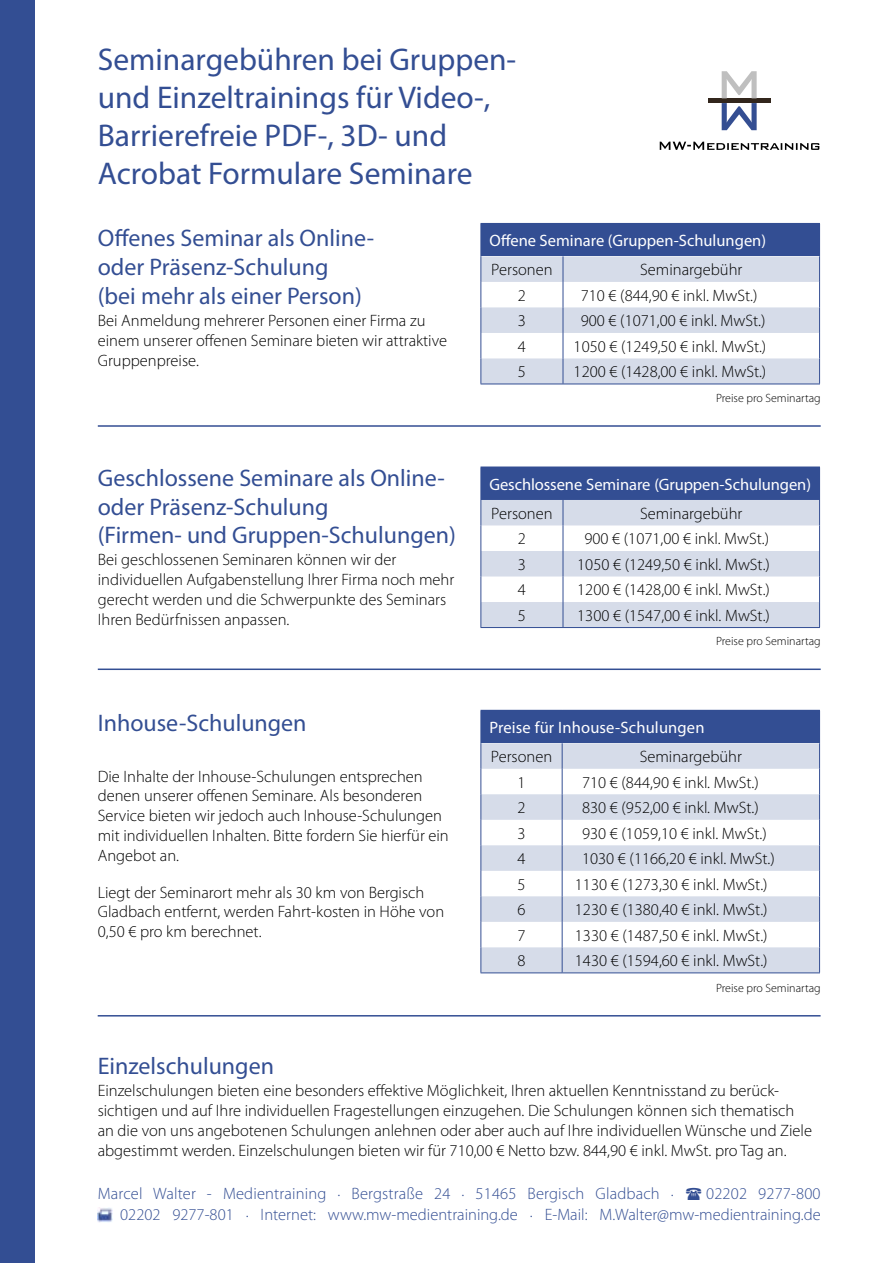
<style>
.page{position:relative;width:893px;height:1263px;background:#fff}
.page>*{position:absolute;margin:0;border:0;box-sizing:border-box;transform-origin:0 0}
.t1{font:31.5px/37.8px "Myriad Pro";color:#334e93}
.t2{font:24px/28.8px "Myriad Pro";color:#334e93}
.t3{font:300 16.5px/19.8px "Myriad Pro";color:#000}
.t4{font:300 16.5px/21px "Myriad Pro";letter-spacing:.005em;color:#334e93;text-align:right}
.t5{font:16.5px "Myriad Pro";color:#fff}
.t6{font:300 12px "Myriad Pro";color:#000}
</style>
<div class="page">
<div style="left:481px;top:710px;width:339px;height:33px;background:#334e93"></div>
<svg style="left:481px;top:743px;width:338px;height:229px;fill:#d6dce9"></svg>
<hr style="left:480px;top:710px;width:82px;height:1px;background:#334e93">
<hr style="left:480px;top:711px;width:1px;height:32px;background:#334e93">
<svg style="left:480px;top:743px;width:1px;height:229px"></svg>
<svg style="left:562px;top:743px;width:1px;height:229px"></svg>
<svg style="left:819px;top:743px;width:1px;height:229px"></svg>
<hr style="left:480px;top:972px;width:82px;height:1px;background:#334e93">
<hr style="left:562px;top:972px;width:258px;height:1px;background:#334e93">
<hr style="left:98px;top:1015px;width:723px;height:1px;background:#334e93">
<div style="left:481px;top:223px;width:339px;height:33px;background:#334e93"></div>
<svg style="left:480px;top:256px;width:340px;height:128px"></svg>
<hr style="left:480px;top:384px;width:83px;height:1px;background:#334e93">
<hr style="left:563px;top:384px;width:257px;height:1px;background:#334e93">
<hr style="left:480px;top:224px;width:1px;height:32px;background:#334e93">
<hr style="left:480px;top:223px;width:83px;height:1px;background:#334e93">
<hr style="left:98px;top:425px;width:723px;height:2px;background:#334e93">
<div style="left:481px;top:467px;width:339px;height:33px;background:#334e93"></div>
<svg style="left:480px;top:500px;width:340px;height:127px"></svg>
<hr style="left:480px;top:627px;width:83px;height:1px;background:#334e93">
<hr style="left:563px;top:627px;width:257px;height:1px;background:#334e93">
<hr style="left:480px;top:467px;width:1px;height:33px;background:#334e93">
<hr style="left:98px;top:668px;width:723px;height:2px;background:#334e93">
<div style="left:708px;top:98px;width:62px;height:5px;background:#32261c"></div>
<svg style="left:722px;top:71px;width:35px;height:59px"></svg>
<svg style="left:660px;top:142px;width:159px;height:8px"></svg>
<div style="left:0;top:0;width:34px;height:1263px;background:#334e93"></div>
<img style="left:98px;top:1207px;width:15px;height:16px">
<h1 class="t1" style="left:98px;top:40px;width:420px">Seminargebühren bei Gruppen&shy;und Einzeltrainings für Video-,<br>Barrierefreie PDF-, 3D- und<br>Acrobat Formulare Seminare</h1>
<h2 class="t2" style="left:98px;top:224px;width:278px">Offenes Seminar als Online&shy;oder Präsenz-Schulung<br>(bei mehr als einer Person)</h2>
<p class="t3" style="left:98px;top:310px;width:351px">Bei Anmeldung mehrerer Personen einer Firma zu einem unserer offenen Seminare bieten wir attraktive<br>Gruppenpreise.</p>
<h2 class="t2" style="left:98px;top:463px;width:360px">Geschlossene Seminare als Online&shy;oder Präsenz-Schulung<br>(Firmen- und Gruppen-Schulungen)</h2>
<p class="t3" style="left:98px;top:550px;width:358px">Bei geschlossenen Seminaren können wir der individuellen Aufgabenstellung Ihrer Firma noch mehr gerecht werden und die Schwerpunkte des Seminars Ihren Bedürfnissen anpassen.</p>
<h2 class="t2" style="left:98px;top:708px;width:210px">Inhouse-Schulungen</h2>
<p class="t3" style="left:98px;top:766px;width:352px">Die Inhalte der Inhouse-Schulungen entsprechen denen unserer offenen Seminare. Als besonderen Service bieten wir jedoch auch Inhouse-Schulungen mit individuellen Inhalten. Bitte fordern Sie hierfür ein Angebot an.</p>
<p class="t3" style="left:98px;top:882px;width:348px">Liegt der Seminarort mehr als 30 km von Bergisch<br>Gladbach entfernt, werden Fahrt-kosten in Höhe von<br>0,50 € pro km berechnet.</p>
<p class="t5" style="left:489px;top:230px;width:278px">Offene Seminare (Gruppen-Schulungen)</p>
<p class="t3" style="left:491px;top:260px;width:63px">Personen</p>
<p class="t3" style="left:640px;top:260px;width:104px">Seminargebühr</p>
<p class="t3" style="left:518px;top:285px;width:10px">2</p>
<p class="t3" style="left:581px;top:285px;width:178px">710 € (844,90 € inkl. MwSt.)</p>
<p class="t3" style="left:518px;top:311px;width:10px">3</p>
<p class="t3" style="left:581px;top:311px;width:186px">900 € (1071,00 € inkl. MwSt.)</p>
<p class="t3" style="left:518px;top:336px;width:10px">4</p>
<p class="t3" style="left:574px;top:336px;width:194px">1050 € (1249,50 € inkl. MwSt.)</p>
<p class="t3" style="left:518px;top:362px;width:10px">5</p>
<p class="t3" style="left:574px;top:362px;width:194px">1200 € (1428,00 € inkl. MwSt.)</p>
<p class="t6" style="left:716px;top:391px;width:106px">Preise pro Seminartag</p>
<p class="t5" style="left:489px;top:474px;width:323px">Geschlossene Seminare (Gruppen-Schulungen)</p>
<p class="t3" style="left:491px;top:503px;width:63px">Personen</p>
<p class="t3" style="left:640px;top:503px;width:104px">Seminargebühr</p>
<p class="t3" style="left:518px;top:529px;width:10px">2</p>
<p class="t3" style="left:584px;top:529px;width:186px">900 € (1071,00 € inkl. MwSt.)</p>
<p class="t3" style="left:518px;top:554px;width:10px">3</p>
<p class="t3" style="left:577px;top:554px;width:194px">1050 € (1249,50 € inkl. MwSt.)</p>
<p class="t3" style="left:518px;top:580px;width:10px">4</p>
<p class="t3" style="left:577px;top:580px;width:194px">1200 € (1428,00 € inkl. MwSt.)</p>
<p class="t3" style="left:518px;top:605px;width:10px">5</p>
<p class="t3" style="left:577px;top:605px;width:194px">1300 € (1547,00 € inkl. MwSt.)</p>
<p class="t6" style="left:716px;top:634px;width:106px">Preise pro Seminartag</p>
<p class="t5" style="left:489px;top:717px;width:217px">Preise für Inhouse-Schulungen</p>
<p class="t3" style="left:491px;top:747px;width:63px">Personen</p>
<p class="t3" style="left:640px;top:747px;width:104px">Seminargebühr</p>
<p class="t3" style="left:517px;top:772px;width:10px">1</p>
<p class="t3" style="left:582px;top:772px;width:178px">710 € (844,90 € inkl. MwSt.)</p>
<p class="t3" style="left:517px;top:798px;width:10px">2</p>
<p class="t3" style="left:582px;top:798px;width:178px">830 € (952,00 € inkl. MwSt.)</p>
<p class="t3" style="left:517px;top:823px;width:10px">3</p>
<p class="t3" style="left:582px;top:823px;width:186px">930 € (1059,10 € inkl. MwSt.)</p>
<p class="t3" style="left:517px;top:849px;width:10px">4</p>
<p class="t3" style="left:582px;top:849px;width:194px">1030 € (1166,20 € inkl. MwSt.)</p>
<p class="t3" style="left:517px;top:874px;width:10px">5</p>
<p class="t3" style="left:575px;top:874px;width:194px">1130 € (1273,30 € inkl. MwSt.)</p>
<p class="t3" style="left:517px;top:900px;width:10px">6</p>
<p class="t3" style="left:575px;top:900px;width:194px">1230 € (1380,40 € inkl. MwSt.)</p>
<p class="t3" style="left:517px;top:925px;width:10px">7</p>
<p class="t3" style="left:575px;top:925px;width:194px">1330 € (1487,50 € inkl. MwSt.)</p>
<p class="t3" style="left:517px;top:951px;width:10px">8</p>
<p class="t3" style="left:575px;top:951px;width:194px">1430 € (1594,60 € inkl. MwSt.)</p>
<p class="t6" style="left:716px;top:980px;width:106px">Preise pro Seminartag</p>
<h2 class="t2" style="left:98px;top:1051px;width:178px">Einzelschulungen</h2>
<p class="t3" style="left:98px;top:1081px;width:716px">Einzelschulungen bieten eine besonders effektive Möglichkeit, Ihren aktuellen Kenntnisstand zu berück&shy;sichtigen und auf Ihre individuellen Fragestellungen einzugehen. Die Schulungen können sich thematisch an die von uns angebotenen Schulungen anlehnen oder aber auch auf Ihre individuellen Wünsche und Ziele abgestimmt werden. Einzelschulungen bieten wir für 710,00 € Netto bzw. 844,90 € inkl. MwSt. pro Tag an.</p>
<p class="t4" style="left:98px;top:1183px;width:577px">Marcel Walter - Medientraining . Bergstraße 24 . 51465 Bergisch Gladbach .</p>
<p class="t4" style="left:120px;top:1183px;width:702px">02202 9277-800<br>02202 9277-801 . Internet: www.mw-medientraining.de . E-Mail: M.Walter@mw-medientraining.de</p>
</div>
